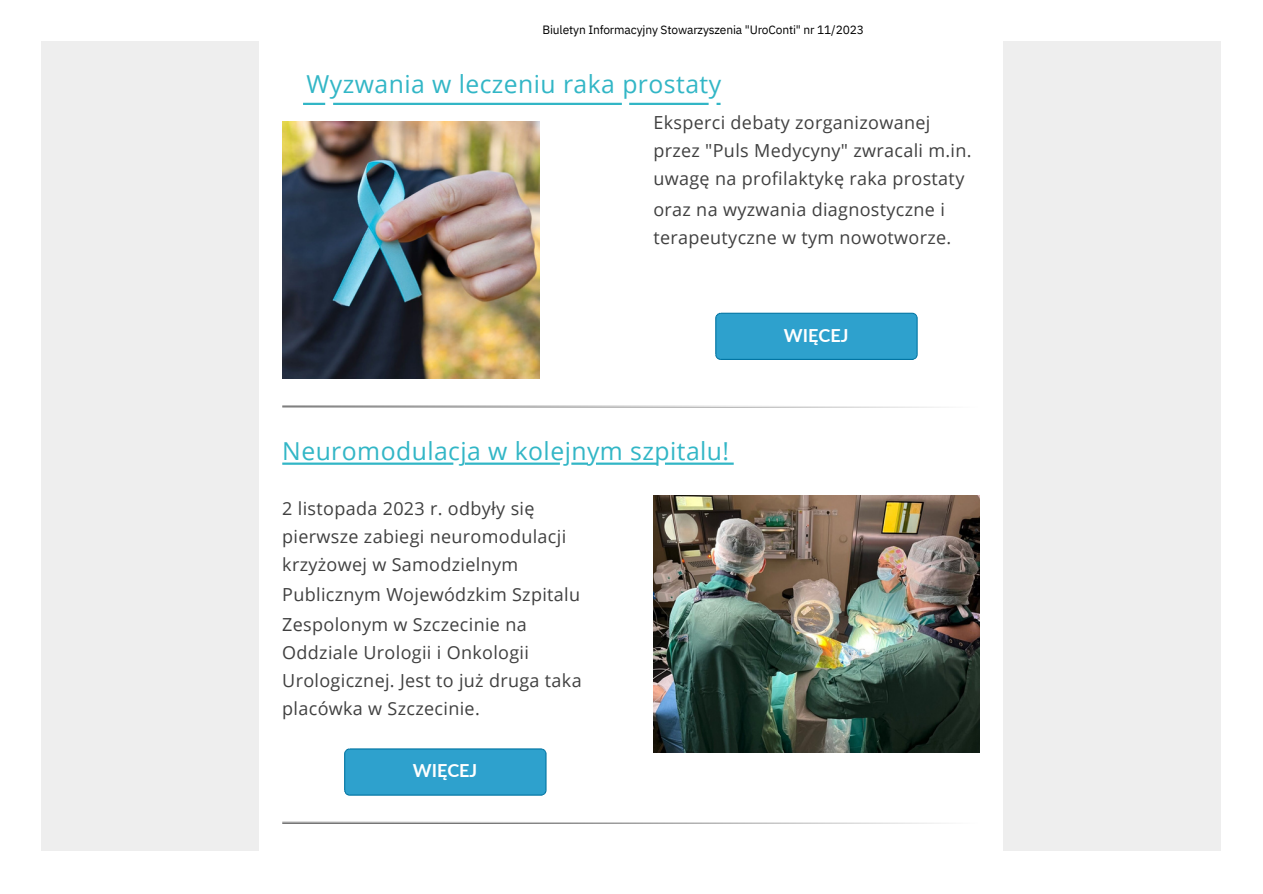
<style>
.page{position:relative;width:1263px;height:894px;background:#fff}
.page>*{position:absolute;margin:0;border:0;box-sizing:border-box;transform-origin:0 0}
.t1{font:24.75px "Open Sans";letter-spacing:.02em;color:#32b6c6}
.t2{font:18px/28px "Open Sans";letter-spacing:.02em;color:#404040}
.t3{font:700 18px "Lato";color:#fff}
.t4{font:12px "IBM Plex Sans";letter-spacing:-.01em;color:#000}
</style>
<div class="page">
<div style="left:42px;top:42px;width:1178px;height:808px;background:#eee"></div>
<div style="left:260px;top:42px;width:742px;height:808px;background:#fff"></div>
<svg style="left:282px;top:405px;width:623px;height:2px"></svg>
<svg style="left:282px;top:821px;width:623px;height:2px"></svg>
<img style="left:282px;top:121px;width:258px;height:258px">
<svg style="left:344px;top:748px;width:203px;height:47px;background:#2ea0cb"></svg>
<svg style="left:282px;top:462px;width:452px;height:2px"></svg>
<svg style="left:715px;top:312px;width:203px;height:48px;background:#2fa0cb"></svg>
<img style="left:653px;top:495px;width:326px;height:257px">
<svg style="left:303px;top:103px;width:418px;height:2px"></svg>
<p class="t4" style="left:542px;top:22px;width:323px">Biuletyn Informacyjny Stowarzyszenia "UroConti" nr 11/2023</p>
<p class="t1" style="left:307px;top:66px;width:416px">Wyzwania w leczeniu raka prostaty</p>
<p class="t2" style="left:653px;top:108px;width:320px">Eksperci debaty zorganizowanej przez "Puls Medycyny" zwracali m.in. uwagę na profilaktykę raka prostaty</p>
<p class="t2" style="left:653px;top:195px;width:293px">oraz na wyzwania diagnostyczne i</p>
<p class="t2" style="left:653px;top:223px;width:300px">terapeutyczne w tym nowotworze.</p>
<p class="t1" style="left:282px;top:433px;width:448px">Neuromodulacja w kolejnym szpitalu!</p>
<p class="t2" style="left:282px;top:493px;width:285px">2 listopada 2023 r. odbyły się pierwsze zabiegi neuromodulacji krzyżowej w Samodzielnym</p>
<p class="t2" style="left:282px;top:580px;width:299px">Publicznym Wojewódzkim Szpitalu</p>
<p class="t2" style="left:282px;top:609px;width:301px">Zespolonym w Szczecinie na<br>Oddziale Urologii i Onkologii<br>Urologicznej. Jest to już druga taka placówka w Szczecinie.</p>
<p class="t3" style="left:413px;top:758px;width:66px">WIĘCEJ</p>
<p class="t3" style="left:784px;top:324px;width:66px">WIĘCEJ</p>
</div>
